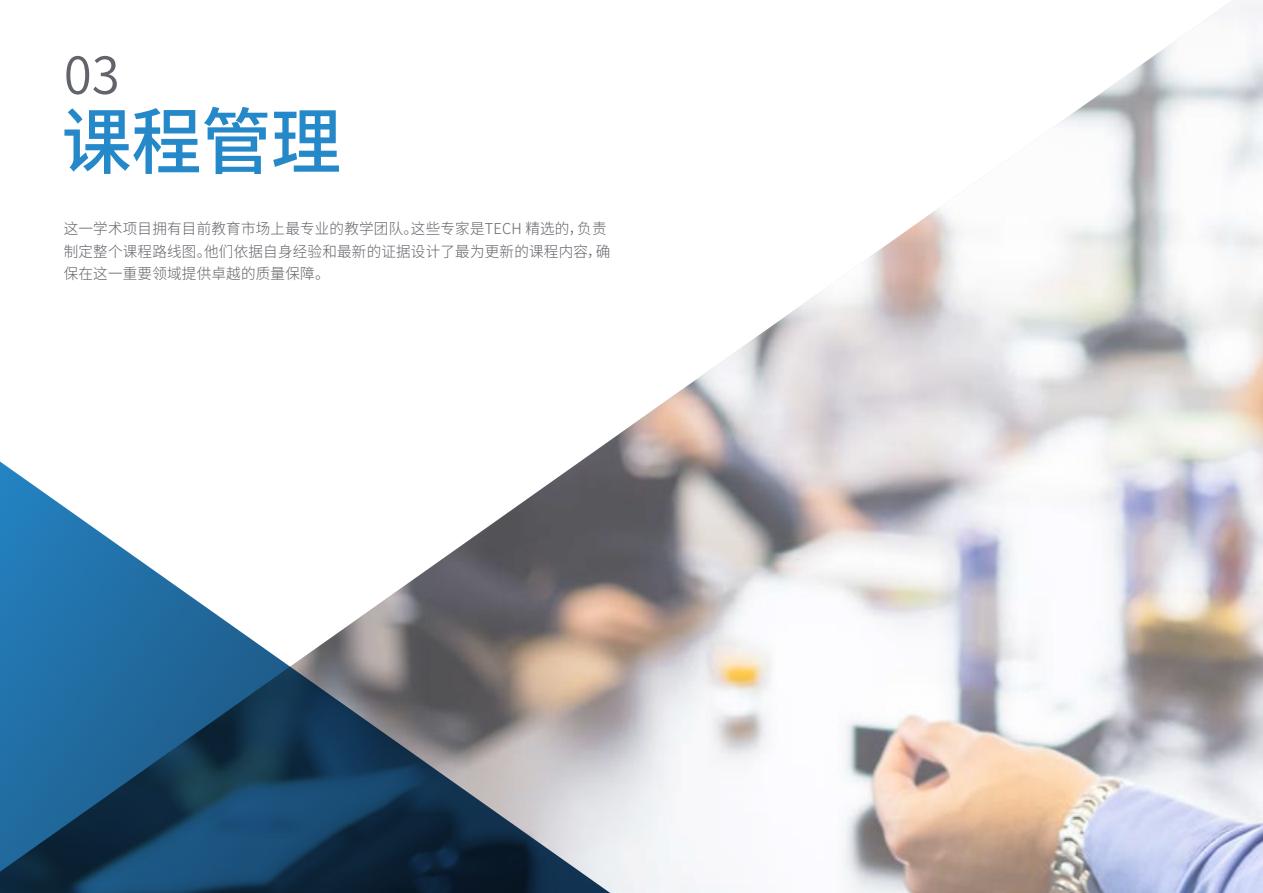
<style>
.page{position:relative;width:1263px;height:893px;background:#fff}
.page>*{position:absolute;margin:0;border:0;box-sizing:border-box;transform-origin:0 0}
.t1{font:500 72px "Source Han Sans CN";color:#2488c9}
.t2{font:52.5px "Source Han Sans CN";color:#61646a}
.t3{font:300 15px/22.5px "Source Han Sans CN";letter-spacing:.015em;color:#61646a}
</style>
<div class="page">
<img style="left:602px;top:0;width:661px;height:893px">
<svg style="left:0;top:446px;width:640px;height:447px"></svg>
<h2 class="t2" style="left:64px;top:45px;width:57px">03</h2>
<h1 class="t1" style="left:62px;top:101px;width:281px">课程管理</h1>
<p class="t3" style="left:64px;top:218px;width:548px">这一学术项目拥有目前教育市场上最专业的教学团队。这些专家是TECH 精选的，负责制定整个课程路线图。他们依据自身经验和最新的证据设计了最为更新的课程内容，确保在这一重要领域提供卓越的质量保障。</p>
</div>
